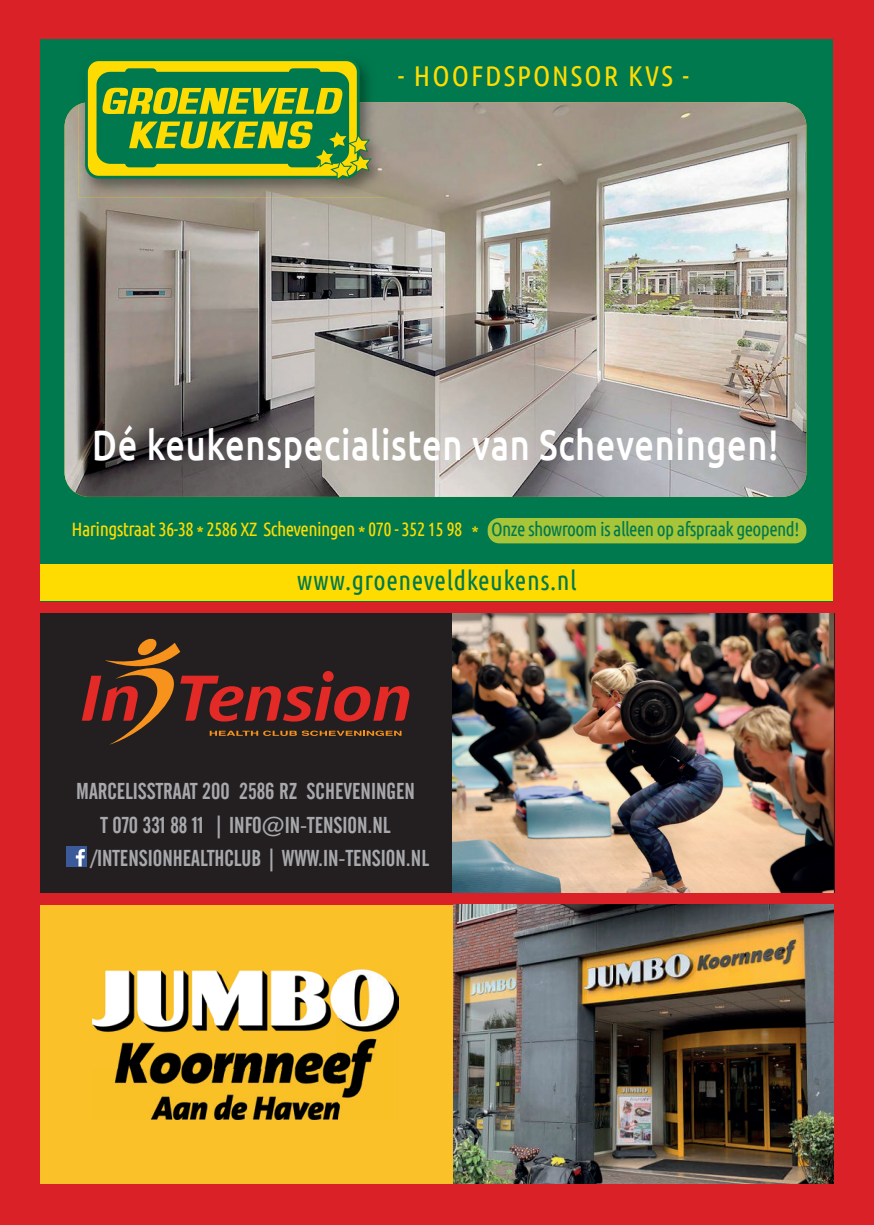
<style>
.page{position:relative;width:874px;height:1225px;background:#fff}
.page>*{position:absolute;margin:0;border:0;box-sizing:border-box;transform-origin:0 0}
.t1{font:500 42.8px "Ubuntu";letter-spacing:.02em;color:#fff;scale:.8 1}
.t2{font:28.6px "Ubuntu Condensed";letter-spacing:.07em;color:#ffdc01}
.t3{font:26.6px "Ubuntu Condensed";letter-spacing:.02em;color:#00794e}
.t4{font:22.8px "Alternate Gothic No 2 BT";color:#a8a9ad}
.t5{font:19.2px "Ubuntu Condensed";letter-spacing:-.03em;color:#ffdc01}
.s1{color:#00794e}
</style>
<div class="page">
<div style="left:0;top:0;width:873px;height:1225px;background:#da2128"></div>
<div style="left:40px;top:39px;width:792px;height:563px;background:#00794e"></div>
<img style="left:65px;top:102px;width:741px;height:395px;border-radius:24px">
<img style="left:65px;top:104px;width:13px;height:94px">
<img style="left:78px;top:102px;width:309px;height:96px">
<div style="left:85px;top:58px;width:274px;height:121px;border:6px solid #00794e;border-radius:11px"></div>
<div style="left:88px;top:61px;width:268px;height:115px;background:#ffdc01;border-radius:11px"></div>
<svg style="left:96px;top:68px;width:275px;height:112px"></svg>
<div style="left:487px;top:518px;width:319px;height:25px;background:#a6c539;border-radius:12px"></div>
<div style="left:40px;top:905px;width:790px;height:278px;background:#fac128"></div>
<img style="left:92px;top:969px;width:306px;height:150px">
<img style="left:454px;top:905px;width:378px;height:278px">
<img style="left:40px;top:613px;width:794px;height:279px">
<div style="left:40px;top:564px;width:792px;height:37px;background:#ffdc01"></div>
<p class="t2" style="left:397px;top:58px;width:293px">- HOOFDSPONSOR KVS -</p>
<h1 class="t1" style="left:92px;top:417px;width:859px">Dé keukenspecialisten van Scheveningen!</h1>
<p class="t5" style="left:71px;top:517px;width:729px">Haringstraat 36-38 * 2586 XZ Scheveningen * 070 - 352 15 98 * <span class="s1">Onze showroom is alleen op afspraak geopend!</span></p>
<p class="t3" style="left:297px;top:564px;width:281px">www.groeneveldkeukens.nl</p>
<p class="t4" style="left:76px;top:778px;width:340px">MARCELISSTRAAT 200 2586 RZ SCHEVENINGEN</p>
<p class="t4" style="left:100px;top:812px;width:291px">T 070 331 88 11 | INFO@IN-TENSION.NL</p>
<p class="t4" style="left:91px;top:846px;width:339px">/INTENSIONHEALTHCLUB | WWW.IN-TENSION.NL</p>
</div>
